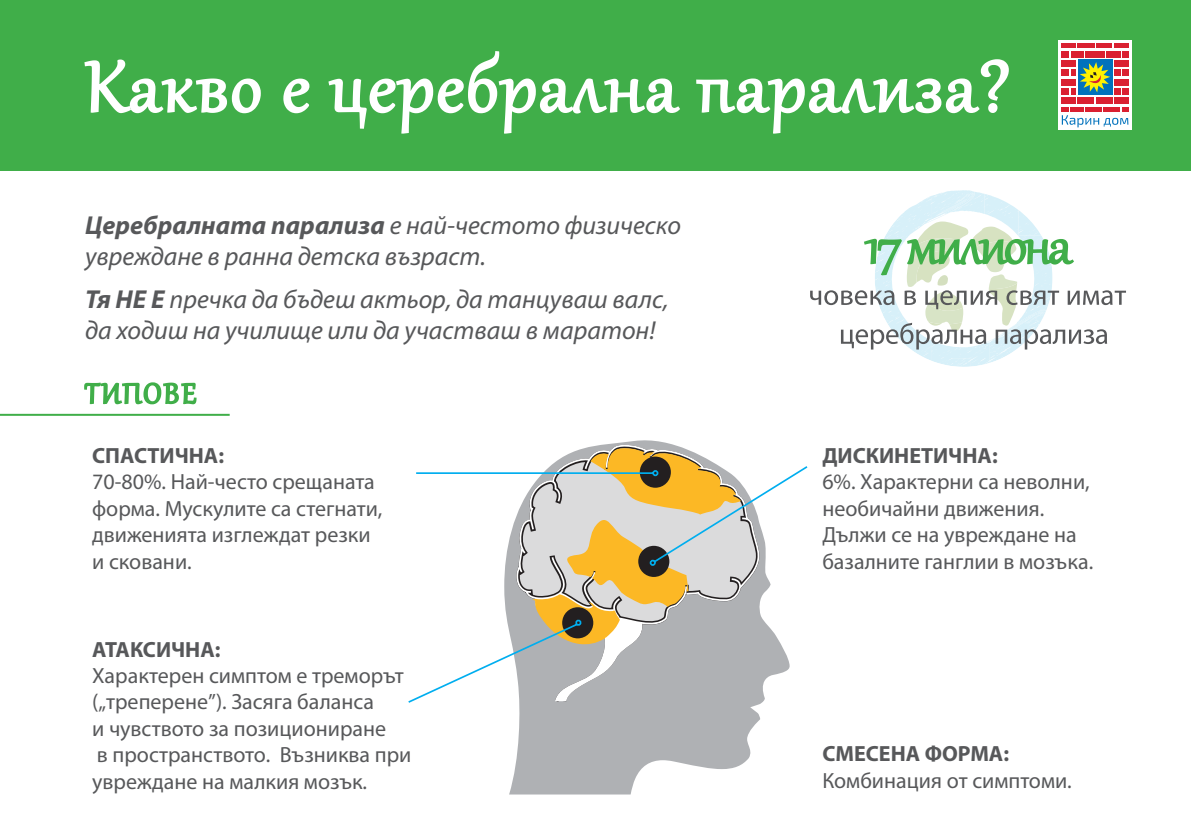
<style>
.page{position:relative;width:1191px;height:840px;background:#fff}
.page>*{position:absolute;margin:0;border:0;box-sizing:border-box;transform-origin:0 0}
.t1{font:87.8px "Gabriola";letter-spacing:.03em;color:#fff}
.t2{font:italic 26px/31.2px "Myriad Pro";color:#57585a}
.t3{font:22px/26.4px "Myriad Pro";color:#57585a}
.t4{font:700 22px "Myriad Pro";color:#57585a}
.s1{font-weight:700}
</style>
<div class="page">
<div style="left:0;top:0;width:1191px;height:170px;background:#40ae49"></div>
<svg style="left:84px;top:59px;width:177px;height:55px"></svg>
<svg style="left:283px;top:78px;width:27px;height:36px"></svg>
<svg style="left:328px;top:51px;width:352px;height:83px"></svg>
<svg style="left:696px;top:59px;width:313px;height:75px"></svg>
<svg style="left:509px;top:440px;width:251px;height:354px;fill:#afb1b4"></svg>
<svg style="left:509px;top:447px;width:232px;height:258px"></svg>
<div style="left:640px;top:456px;width:31px;height:31px;background:#231f20;border-radius:50%"></div>
<svg style="left:408px;top:464px;width:400px;height:240px"></svg>
<svg style="left:810px;top:190px;width:316px;height:176px"></svg>
<svg style="left:84px;top:382px;width:113px;height:23px"></svg>
<hr style="left:0;top:413px;width:230px;height:2px;background:#40ae49">
<div style="left:1057px;top:40px;width:74px;height:90px;background:linear-gradient(to right,#fdf5f6,#fffdfd)"></div>
<hr style="left:1061px;top:44px;width:14px;height:4px;background:#da2031">
<svg style="left:1061px;top:107px;width:67px;height:20px"></svg>
<div style="left:1061px;top:50px;width:7px;height:7px;background:#da2031"></div>
<div style="left:1061px;top:60px;width:14px;height:7px;background:#da2031"></div>
<div style="left:1077px;top:60px;width:35px;height:35px;background:#0072bc"></div>
<div style="left:1061px;top:69px;width:7px;height:7px;background:#da2031"></div>
<div style="left:1061px;top:88px;width:7px;height:7px;background:#da2031"></div>
<div style="left:1061px;top:79px;width:14px;height:7px;background:#da2031"></div>
<div style="left:1061px;top:97px;width:14px;height:7px;background:#da2031"></div>
<div style="left:1121px;top:50px;width:7px;height:7px;background:#da2031"></div>
<hr style="left:1077px;top:44px;width:17px;height:4px;background:#da2031">
<hr style="left:1070px;top:107px;width:13px;height:4px;background:#da2031">
<div style="left:1071px;top:50px;width:12px;height:7px;background:#da2031"></div>
<div style="left:1077px;top:97px;width:17px;height:7px;background:#da2031"></div>
<hr style="left:1096px;top:44px;width:15px;height:4px;background:#da2031">
<hr style="left:1085px;top:107px;width:16px;height:4px;background:#da2031">
<div style="left:1085px;top:50px;width:19px;height:7px;background:#da2031"></div>
<div style="left:1095px;top:97px;width:17px;height:7px;background:#da2031"></div>
<hr style="left:1113px;top:44px;width:15px;height:4px;background:#da2031">
<hr style="left:1103px;top:107px;width:17px;height:4px;background:#da2031">
<div style="left:1106px;top:50px;width:14px;height:7px;background:#da2031"></div>
<div style="left:1114px;top:97px;width:14px;height:7px;background:#da2031"></div>
<svg style="left:1071px;top:62px;width:39px;height:33px"></svg>
<div style="left:1114px;top:60px;width:14px;height:7px;background:#da2031"></div>
<div style="left:1121px;top:69px;width:7px;height:7px;background:#da2031"></div>
<div style="left:1121px;top:88px;width:7px;height:7px;background:#da2031"></div>
<div style="left:1114px;top:69px;width:6px;height:7px;background:#da2031"></div>
<div style="left:1114px;top:88px;width:6px;height:7px;background:#da2031"></div>
<div style="left:1114px;top:79px;width:14px;height:7px;background:#da2031"></div>
<h1 class="t1" style="left:85px;top:29px;width:927px">Какво е церебрална парализа?</h1>
<p class="t2" style="left:85px;top:209px;width:597px"><span class="s1">Церебралната парализа</span> е най-честото физическо увреждане в ранна детска възраст.</p>
<p class="t2" style="left:85px;top:283px;width:585px"><span class="s1">Тя НЕ Е</span> пречка да бъдеш актьор, да танцуваш валс, да ходиш на училище или да участваш в маратон!</p>
<p class="t4" style="left:92px;top:441px;width:133px">СПАСТИЧНА:</p>
<p class="t3" style="left:92px;top:468px;width:292px">70-80%. Най-често срещаната форма. Мускулите са стегнати, движенията изглеждат резки и сковани.</p>
<p class="t4" style="left:92px;top:634px;width:130px">АТАКСИЧНА:</p>
<p class="t3" style="left:92px;top:661px;width:321px">Характерен симптом е треморът („треперене”). Засяга баланса<br>и чувството за позициониране<br>в пространството. Възниква при увреждане на малкия мозък.</p>
<p class="t4" style="left:822px;top:441px;width:177px">ДИСКИНЕТИЧНА:</p>
<p class="t3" style="left:822px;top:468px;width:272px">6%. Характерни са неволни, необичайни движения.<br>Дължи се на увреждане на базалните ганглии в мозъка.</p>
<p class="t4" style="left:822px;top:738px;width:188px">СМЕСЕНА ФОРМА:</p>
<p class="t3" style="left:822px;top:766px;width:251px">Комбинация от симптоми.</p>
</div>
